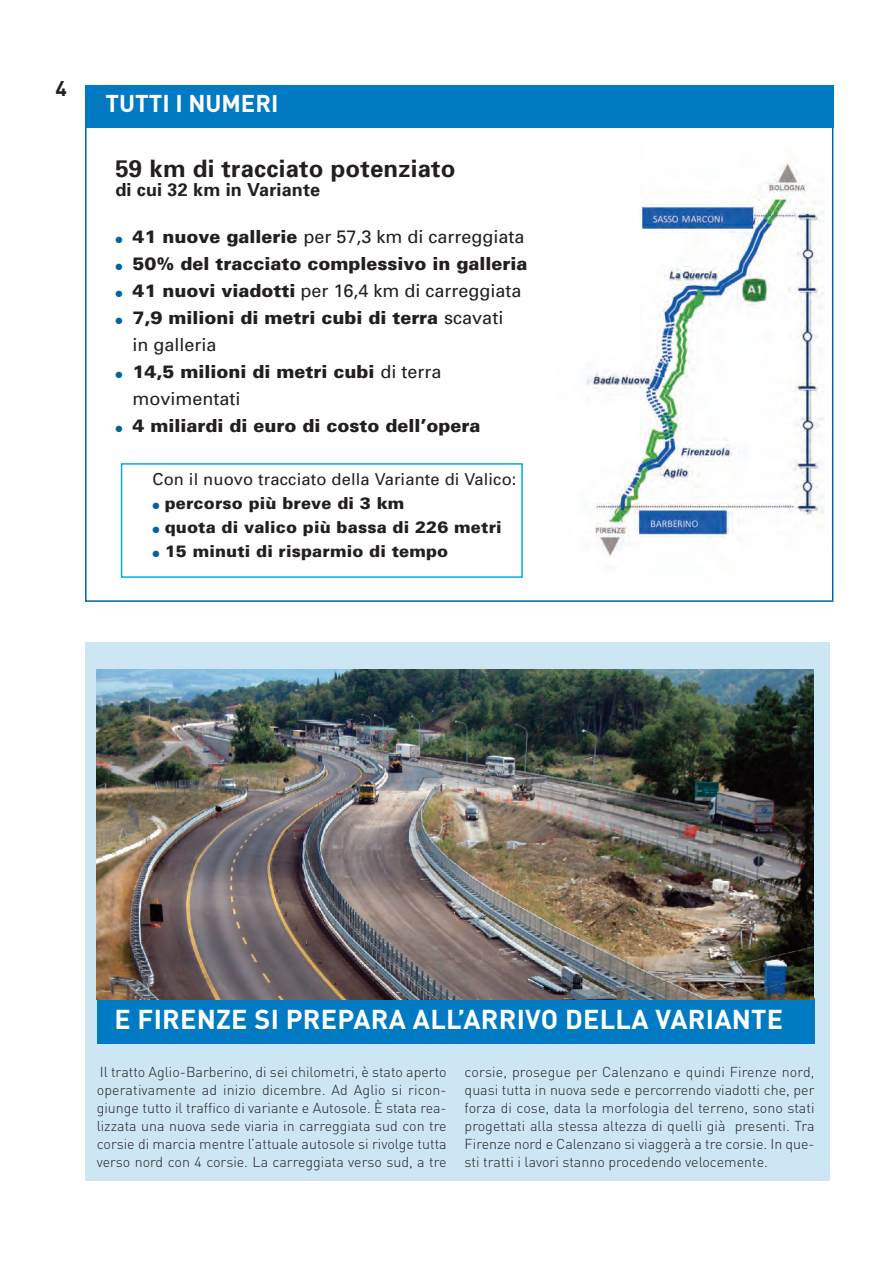
<style>
.page{position:relative;width:893px;height:1263px;background:#fff}
.page>*{position:absolute;margin:0;border:0;box-sizing:border-box;transform-origin:0 0}
.t1{font:700 27px "DIN";letter-spacing:.01em;color:#fff}
.t2{font:700 24px "Univers";letter-spacing:.01em;color:#231f20}
.t3{font:700 24px "DIN";color:#fff}
.t4{font:700 21px "DIN";color:#231f20}
.t5{font:900 18px/27px "Univers";color:#231f20}
.t6{font:18px "Univers";color:#231f20}
.t7{font:700 18px "Univers";letter-spacing:.01em;color:#231f20}
.t8{font:900 16.5px "Univers";letter-spacing:.01em;color:#231f20}
.t9{font:16.5px "Univers";letter-spacing:.01em;color:#231f20}
.t10{font:300 14.25px/18px "DIN";color:#231f20;text-align:justify}
.s1{color:#00649e}
.s2{font-weight:900}
.s3{font-weight:400}
</style>
<div class="page">
<img style="left:120px;top:163px;width:704px;height:415px">
<div style="left:85px;top:85px;width:748px;height:43px;background:#007bc3"></div>
<div style="left:121px;top:463px;width:402px;height:115px;border:2px solid #00abe7"></div>
<div style="left:85px;top:643px;width:744px;height:538px;background:#cce6f4"></div>
<div style="left:97px;top:998px;width:718px;height:45px;background:#007bc3"></div>
<img style="left:97px;top:669px;width:716px;height:330px">
<h3 class="t4" style="left:56px;top:76px;width:13px">4</h3>
<h2 class="t3" style="left:105px;top:90px;width:175px">TUTTI I NUMERI</h2>
<h2 class="t2" style="left:115px;top:159px;width:342px">59 km di tracciato potenziato</h2>
<p class="t7" style="left:115px;top:183px;width:206px">di cui 32 km in Variante</p>
<p class="t6" style="left:115px;top:230px;width:411px"><span class="s1">●</span> <span class="s2">41 nuove gallerie</span> per 57,3 km di carreggiata</p>
<p class="t5" style="left:115px;top:251px;width:413px"><span class="s1">●</span> 50% del tracciato complessivo in galleria</p>
<p class="t6" style="left:115px;top:284px;width:408px"><span class="s1">●</span> <span class="s2">41 nuovi viadotti</span> per 16,4 km di carreggiata</p>
<p class="t5" style="left:132px;top:305px;width:372px;text-indent:-17px"><span class="s1">●</span> 7,9 milioni di metri cubi di terra <span class="s3">scavati in galleria</span></p>
<p class="t5" style="left:132px;top:359px;width:310px;text-indent:-17px"><span class="s1">●</span> 14,5 milioni di metri cubi <span class="s3">di terra movimentati</span></p>
<p class="t5" style="left:115px;top:413px;width:366px"><span class="s1">●</span> 4 miliardi di euro di costo dell’opera</p>
<p class="t9" style="left:153px;top:473px;width:365px">Con il nuovo tracciato della Variante di Valico:</p>
<p class="t8" style="left:153px;top:497px;width:253px"><span class="s1">●</span> percorso più breve di 3 km</p>
<p class="t8" style="left:153px;top:521px;width:351px"><span class="s1">●</span> quota di valico più bassa di 226 metri</p>
<p class="t8" style="left:153px;top:545px;width:297px"><span class="s1">●</span> 15 minuti di risparmio di tempo</p>
<h1 class="t1" style="left:114px;top:1004px;width:670px">E FIRENZE SI PREPARA ALL’ARRIVO DELLA VARIANTE</h1>
<p class="t10" style="left:97px;top:1063px;width:351px">Il tratto Aglio-Barberino, di sei chilometri, è stato aperto operativamente ad inizio dicembre. Ad Aglio si ricon&shy;giunge tutto il traffico di variante e Autosole. È stata rea&shy;lizzata una nuova sede viaria in carreggiata sud con tre corsie di marcia mentre l’attuale autosole si rivolge tutta verso nord con 4 corsie. La carreggiata verso sud, a tre</p>
<p class="t10" style="left:465px;top:1063px;width:351px">corsie, prosegue per Calenzano e quindi Firenze nord, quasi tutta in nuova sede e percorrendo viadotti che, per forza di cose, data la morfologia del terreno, sono stati progettati alla stessa altezza di quelli già presenti. Tra Firenze nord e Calenzano si viaggerà a tre corsie. In que&shy;sti tratti i lavori stanno procedendo velocemente.</p>
</div>
